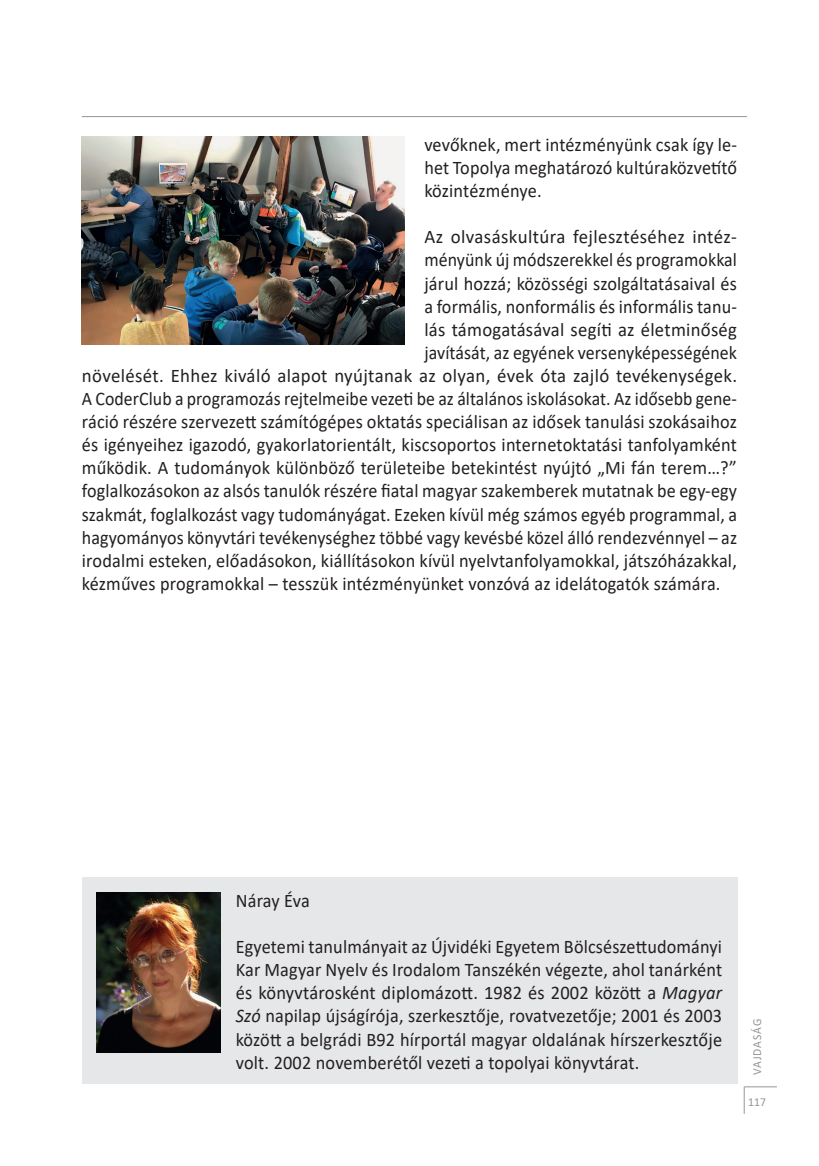
<style>
.page{position:relative;width:819px;height:1166px;background:#fff}
.page>*{position:absolute;margin:0;border:0;box-sizing:border-box;transform-origin:0 0}
.Bekezdésstílus_3{font:19.25px/23.1px "Calibri";letter-spacing:.01em;color:#231f20;text-align:justify;scale:.95 1}
.Bekezdésstílus_3-2{font:19.25px "Calibri";letter-spacing:.01em;color:#231f20;scale:.94 1}
.Bekezdésstílus_3-3{font:19.25px "Calibri";letter-spacing:.01em;color:#231f20}
.Bekezdésstílus_3-4{font:19.25px "Calibri";letter-spacing:.01em;color:#231f20;scale:.92 1}
.Bekezdésstílus_3-5{font:19.25px "Calibri";letter-spacing:.01em;color:#231f20;scale:.93 1}
.Bekezdésstílus_1{font:12.25px "Calibri";letter-spacing:.07em;color:#939598;scale:.95 1}
.s1{font-style:italic}
</style>
<div class="page">
<svg style="left:743px;top:1086px;width:1px;height:28px"></svg>
<hr style="left:744px;top:1086px;width:32px;height:1px;background:#939598">
<hr style="left:82px;top:116px;width:665px;height:1px;background:#939598">
<img style="left:82px;top:136px;width:322px;height:208px">
<div style="left:82px;top:877px;width:655px;height:207px;background:#e6e7e9"></div>
<img style="left:97px;top:892px;width:124px;height:161px">
<p class="Bekezdésstílus_3" style="left:424px;top:132px;width:330px">vevőknek, mert intézményünk csak így le&shy;het Topolya meghatározó kultúraközvetítő közintézménye.</p>
<p class="Bekezdésstílus_3-3" style="left:424px;top:224px;width:314px">Az olvasáskultúra fejlesztéséhez intéz-</p>
<p class="Bekezdésstílus_3-5" style="left:424px;top:247px;width:338px">ményünk új módszerekkel és programokkal</p>
<p class="Bekezdésstílus_3" style="left:424px;top:271px;width:330px">járul hozzá; közösségi szolgáltatásaival és</p>
<p class="Bekezdésstílus_3-2" style="left:424px;top:293px;width:334px">a formális, nonformális és informális tanu-</p>
<p class="Bekezdésstílus_3-3" style="left:424px;top:316px;width:314px">lás támogatásával segíti az életminőség</p>
<p class="Bekezdésstílus_3-5" style="left:424px;top:339px;width:338px">javítását, az egyének versenyképességének</p>
<p class="Bekezdésstílus_3-3" style="left:82px;top:362px;width:656px">növelését. Ehhez kiváló alapot nyújtanak az olyan, évek óta zajló tevékenységek.</p>
<p class="Bekezdésstílus_3-4" style="left:82px;top:385px;width:713px">A CoderClub a programozás rejtelmeibe vezeti be az általános iskolásokat. Az idősebb gene-</p>
<p class="Bekezdésstílus_3" style="left:82px;top:410px;width:691px">ráció részére szervezett számítógépes oktatás speciálisan az idősek tanulási szokásaihoz</p>
<p class="Bekezdésstílus_3" style="left:82px;top:433px;width:691px">és igényeihez igazodó, gyakorlatorientált, kiscsoportos internetoktatási tanfolyamként</p>
<p class="Bekezdésstílus_3" style="left:82px;top:456px;width:691px">működik. A tudományok különböző területeibe betekintést nyújtó „Mi fán terem…?”</p>
<p class="Bekezdésstílus_3-2" style="left:82px;top:478px;width:698px">foglalkozásokon az alsós tanulók részére fiatal magyar szakemberek mutatnak be egy-egy</p>
<p class="Bekezdésstílus_3-2" style="left:82px;top:501px;width:698px">szakmát, foglalkozást vagy tudományágat. Ezeken kívül még számos egyéb programmal, a</p>
<p class="Bekezdésstílus_3-2" style="left:82px;top:524px;width:698px">hagyományos könyvtári tevékenységhez többé vagy kevésbé közel álló rendezvénnyel – az</p>
<p class="Bekezdésstílus_3" style="left:82px;top:548px;width:691px">irodalmi esteken, előadásokon, kiállításokon kívül nyelvtanfolyamokkal, játszóházakkal,</p>
<p class="Bekezdésstílus_3" style="left:82px;top:571px;width:673px">kézműves programokkal – tesszük intézményünket vonzóvá az idelátogatók számára.</p>
<p class="Bekezdésstílus_3" style="left:236px;top:888px;width:80px">Náray Éva</p>
<p class="Bekezdésstílus_3" style="left:236px;top:934px;width:513px">Egyetemi tanulmányait az Újvidéki Egyetem Bölcsészettudományi Kar Magyar Nyelv és Irodalom Tanszékén végezte, ahol tanárként és könyvtárosként diplomázott. 1982 és 2002 között a <span class="s1">Magyar Szó</span> napilap újságírója, szerkesztője, rovatvezetője; 2001 és 2003 között a belgrádi B92 hírportál magyar oldalának hírszerkesztője volt. 2002 novemberétől vezeti a topolyai könyvtárat.</p>
<p class="Bekezdésstílus_1" style="left:748px;top:1075px;width:60px;rotate:-90deg">VAJDASÁG</p>
<p class="Bekezdésstílus_1" style="left:748px;top:1093px;width:20px">117</p>
</div>
